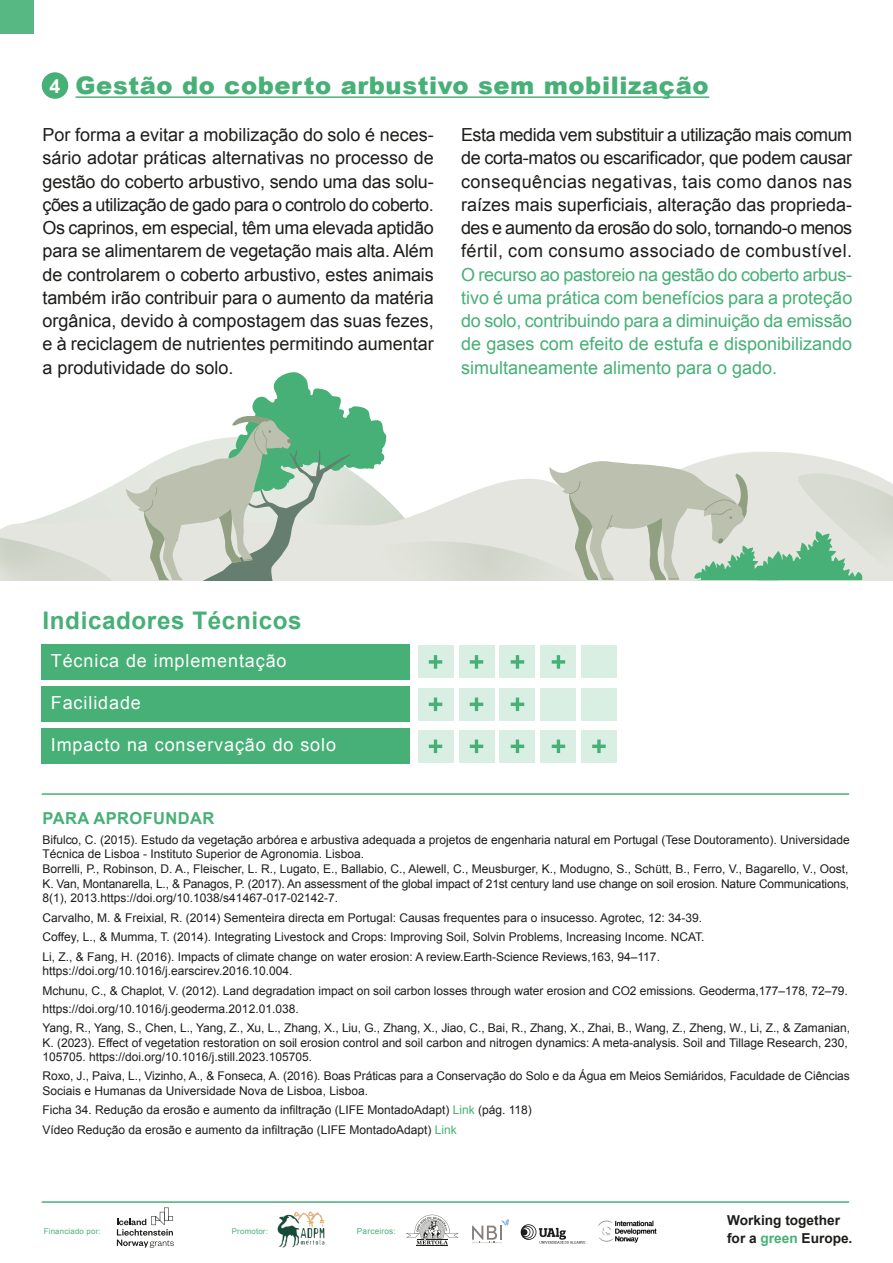
<style>
.page{position:relative;width:893px;height:1263px;background:#fff}
.page>*{position:absolute;margin:0;border:0;box-sizing:border-box;transform-origin:0 0}
.t1{font:900 24.15px "Arial";letter-spacing:.025em;color:#46b076}
.t2{font:700 24.15px "Arial";letter-spacing:.025em;color:#46b076}
.t3{font:18px/23.2px "Arial";color:#1d1d1b;text-align:justify}
.t4{font:18px/23.2px "Arial";color:#46b076;text-align:justify}
.t5{font:18px "Arial";letter-spacing:.05em;color:#fff}
.t6{font:700 16.5px "Arial";letter-spacing:.025em;color:#46b076}
.t7{font:700 13.65px/17.7px "Arial";color:#1d1d1b}
.t8{font:12px/19.5px "Arial";color:#1d1d1b}
.t9{font:8.25px "Arial";letter-spacing:.025em;color:#46b076}
.t10{font:7.8px "Arial";letter-spacing:.025em;color:#46b076}
.s1{font-weight:700;font-size:19.5px;color:#fff}
.s2{color:#46b076}
</style>
<div class="page">
<svg style="left:1px;top:372px;width:891px;height:208px"></svg>
<hr style="left:76px;top:96px;width:633px;height:2px;background:#46b076">
<div style="left:42px;top:72px;width:26px;height:27px;background:#46b076;border-radius:50%"></div>
<div style="left:0;top:0;width:34px;height:34px;background:#58b883"></div>
<div style="left:41px;top:644px;width:369px;height:36px;background:#46b076"></div>
<div style="left:41px;top:686px;width:369px;height:36px;background:#46b076"></div>
<div style="left:418px;top:645px;width:35px;height:33px;background:#daefe4"></div>
<svg style="left:429px;top:655px;width:13px;height:14px"></svg>
<div style="left:459px;top:645px;width:35px;height:33px;background:#daefe4"></div>
<svg style="left:470px;top:655px;width:13px;height:14px"></svg>
<div style="left:418px;top:688px;width:35px;height:33px;background:#daefe4"></div>
<svg style="left:429px;top:697px;width:13px;height:14px"></svg>
<div style="left:459px;top:688px;width:35px;height:33px;background:#daefe4"></div>
<svg style="left:470px;top:697px;width:13px;height:14px"></svg>
<div style="left:500px;top:688px;width:35px;height:33px;background:#daefe4"></div>
<svg style="left:511px;top:697px;width:13px;height:14px"></svg>
<div style="left:41px;top:728px;width:369px;height:36px;background:#46b076"></div>
<div style="left:541px;top:730px;width:35px;height:33px;background:#daefe4"></div>
<div style="left:418px;top:730px;width:35px;height:33px;background:#daefe4"></div>
<svg style="left:429px;top:739px;width:13px;height:14px"></svg>
<div style="left:459px;top:730px;width:35px;height:33px;background:#daefe4"></div>
<svg style="left:470px;top:739px;width:13px;height:14px"></svg>
<div style="left:500px;top:730px;width:35px;height:33px;background:#daefe4"></div>
<svg style="left:511px;top:739px;width:13px;height:14px"></svg>
<svg style="left:552px;top:739px;width:13px;height:14px"></svg>
<div style="left:581px;top:730px;width:36px;height:33px;background:#daefe4"></div>
<svg style="left:592px;top:739px;width:14px;height:14px"></svg>
<div style="left:541px;top:645px;width:35px;height:33px;background:#daefe4"></div>
<div style="left:541px;top:688px;width:35px;height:33px;background:#daefe4"></div>
<div style="left:581px;top:645px;width:36px;height:33px;background:#daefe4"></div>
<div style="left:581px;top:688px;width:36px;height:33px;background:#daefe4"></div>
<div style="left:500px;top:645px;width:35px;height:33px;background:#daefe4"></div>
<svg style="left:511px;top:655px;width:13px;height:14px"></svg>
<svg style="left:552px;top:655px;width:13px;height:14px"></svg>
<hr style="left:42px;top:793px;width:807px;height:2px;background:#46b076">
<hr style="left:42px;top:1201px;width:807px;height:2px;background:#46b076">
<svg style="left:117px;top:1207px;width:57px;height:41px"></svg>
<img style="left:277px;top:1211px;width:48px;height:36px">
<hr style="left:417px;top:1245px;width:31px;height:1px;background:#1d1d1b">
<svg style="left:406px;top:1215px;width:53px;height:29px"></svg>
<svg style="left:521px;top:1224px;width:64px;height:19px"></svg>
<svg style="left:472px;top:1219px;width:37px;height:24px"></svg>
<img style="left:598px;top:1220px;width:59px;height:22px">
<h1 class="t1" style="left:49px;top:68px;width:661px"><span class="s1">4</span> Gestão do coberto arbustivo sem mobilização</h1>
<p class="t3" style="left:43px;top:123px;width:393px">Por forma a evitar a mobilização do solo é neces&shy;sário adotar práticas alternativas no processo de gestão do coberto arbustivo, sendo uma das solu&shy;ções a utilização de gado para o controlo do coberto.<br>Os caprinos, em especial, têm uma elevada aptidão para se alimentarem de vegetação mais alta. Além de controlarem o coberto arbustivo, estes animais também irão contribuir para o aumento da matéria orgânica, devido à compostagem das suas fezes, e à reciclagem de nutrientes permitindo aumentar a produtividade do solo.</p>
<p class="t3" style="left:461px;top:123px;width:393px">Esta medida vem substituir a utilização mais comum de corta-matos ou escarificador, que podem causar consequências negativas, tais como danos nas raízes mais superficiais, alteração das proprieda&shy;des e aumento da erosão do solo, tornando-o menos fértil, com consumo associado de combustível.</p>
<p class="t4" style="left:461px;top:263px;width:393px">O recurso ao pastoreio na gestão do coberto arbus&shy;tivo é uma prática com benefícios para a proteção do solo, contribuindo para a diminuição da emissão de gases com efeito de estufa e disponibilizando simultaneamente alimento para o gado.</p>
<h1 class="t2" style="left:43px;top:605px;width:261px">Indicadores Técnicos</h1>
<h2 class="t5" style="left:51px;top:649px;width:237px">Técnica de implementação</h2>
<h2 class="t5" style="left:51px;top:691px;width:92px">Facilidade</h2>
<h2 class="t5" style="left:51px;top:733px;width:287px">Impacto na conservação do solo</h2>
<h3 class="t6" style="left:43px;top:807px;width:173px">PARA APROFUNDAR</h3>
<p class="t8" style="left:43px;top:833px;width:809px;line-height:14.5px">Bifulco, C. (2015). Estudo da vegetação arbórea e arbustiva adequada a projetos de engenharia natural em Portugal (Tese Doutoramento). Universidade Técnica de Lisboa - Instituto Superior de Agronomia. Lisboa.<br>Borrelli, P., Robinson, D. A., Fleischer, L. R., Lugato, E., Ballabio, C., Alewell, C., Meusburger, K., Modugno, S., Schütt, B., Ferro, V., Bagarello, V., Oost, K. Van, Montanarella, L., &amp; Panagos, P. (2017). An assessment of the global impact of 21st century land use change on soil erosion. Nature Communications, 8(1), 2013.https://doi.org/10.1038/s41467-017-02142-7.</p>
<p class="t8" style="left:43px;top:908px;width:664px">Carvalho, M. &amp; Freixial, R. (2014) Sementeira directa em Portugal: Causas frequentes para o insucesso. Agrotec, 12: 34-39.<br>Coffey, L., &amp; Mumma, T. (2014). Integrating Livestock and Crops: Improving Soil, Solvin Problems, Increasing Income. NCAT.<br>Li, Z., &amp; Fang, H. (2016). Impacts of climate change on water erosion: A review.Earth-Science Reviews,163, 94–117.</p>
<p class="t8" style="left:43px;top:961px;width:807px">https://doi.org/10.1016/j.earscirev.2016.10.004.<br>Mchunu, C., &amp; Chaplot, V. (2012). Land degradation impact on soil carbon losses through water erosion and CO2 emissions. Geoderma,177–178, 72–79.</p>
<p class="t8" style="left:43px;top:999px;width:809px">https://doi.org/10.1016/j.geoderma.2012.01.038.<br>Yang, R., Yang, S., Chen, L., Yang, Z., Xu, L., Zhang, X., Liu, G., Zhang, X., Jiao, C., Bai, R., Zhang, X., Zhai, B., Wang, Z., Zheng, W., Li, Z., &amp; Zamanian,</p>
<p class="t8" style="left:43px;top:1035px;width:807px;line-height:14.4px">K. (2023). Effect of vegetation restoration on soil erosion control and soil carbon and nitrogen dynamics: A meta-analysis. Soil and Tillage Research, 230,<br>105705. https://doi.org/10.1016/j.still.2023.105705.</p>
<p class="t8" style="left:43px;top:1069px;width:809px;line-height:14.4px">Roxo, J., Paiva, L., Vizinho, A., &amp; Fonseca, A. (2016). Boas Práticas para a Conservação do Solo e da Água em Meios Semiáridos, Faculdade de Ciências<br>Sociais e Humanas da Universidade Nova de Lisboa, Lisboa.</p>
<p class="t8" style="left:43px;top:1100px;width:491px">Ficha 34. Redução da erosão e aumento da infiltração (LIFE MontadoAdapt) <span class="s2">Link</span> (pág. 118)<br>Vídeo Redução da erosão e aumento da infiltração (LIFE MontadoAdapt) <span class="s2">Link</span></p>
<p class="t10" style="left:44px;top:1226px;width:58px">Financiado por:</p>
<p class="t10" style="left:232px;top:1226px;width:38px">Promotor:</p>
<p class="t9" style="left:357px;top:1225px;width:40px">Parceiros:</p>
<p class="t7" style="left:727px;top:1212px;width:127px">Working together for a <span class="s2">green</span> Europe.</p>
</div>
